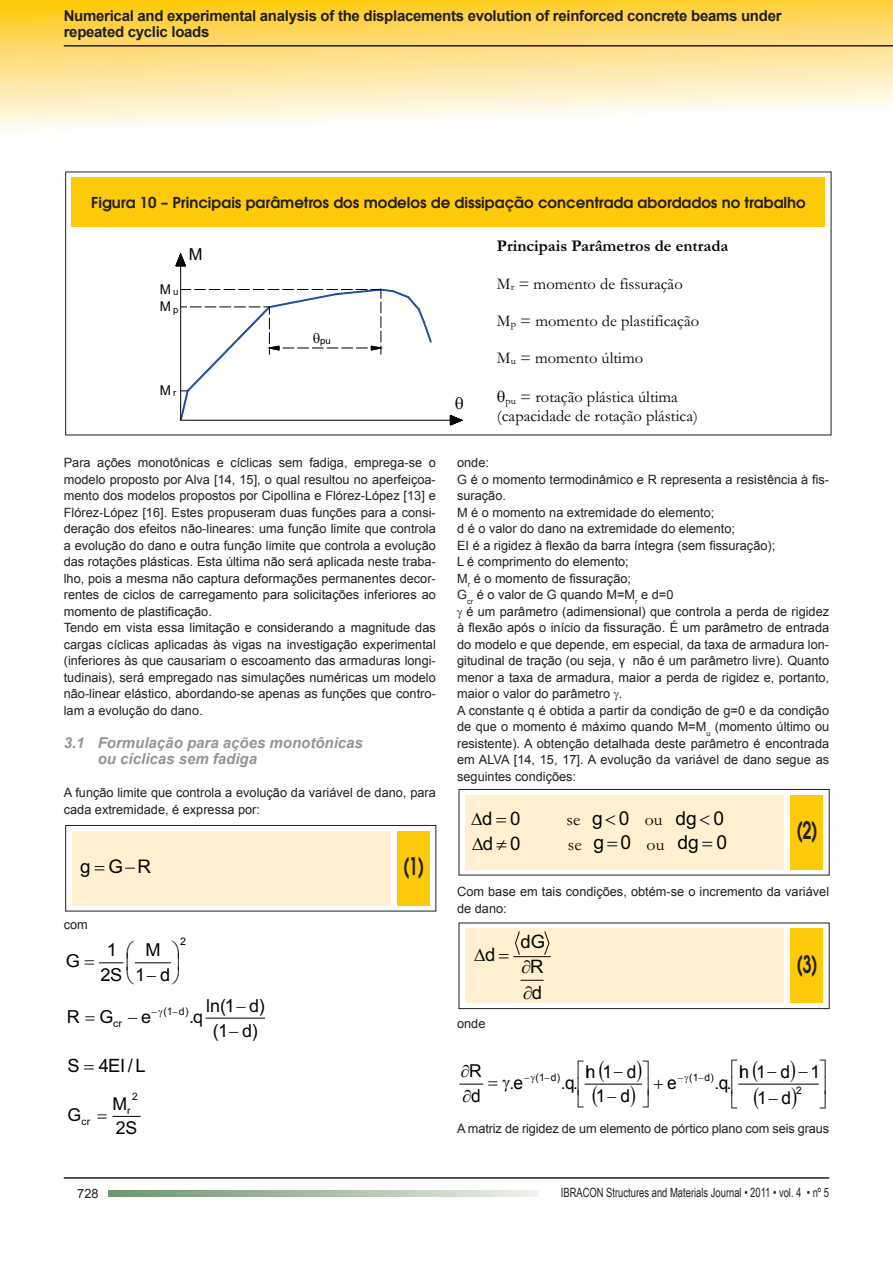
<style>
.page{position:relative;width:893px;height:1263px;background:#fff}
.page>*{position:absolute;margin:0;border:0;box-sizing:border-box;transform-origin:0 0}
.t1{font:600 24px "Avant Garde";color:#231f20;scale:.67 1}
.t2{font:19.35px "Arial";color:#040504}
.t3{font:19.2px "Arial";color:#040504}
.t4{font:18.75px "Arial";color:#040504}
.t5{font:18.6px "Arial";color:#040504}
.t6{font:18.45px "Arial";color:#040504}
.t7{font:18.3px "Arial";color:#040504}
.t8{font:18px "Arial";color:#040504}
.t9{font:17.7px "Arial";color:#000001}
.t10{font:17.7px "Arial";color:#040504}
.t11{font:16.5px/18.6px "Garamond";color:#040504}
.t12{font:700 16.5px "Garamond";color:#040504}
.t13{font:16.5px "Arial";color:#040504}
.t14{font:700 15px/16.5px "Arial";letter-spacing:-.02em;color:#231f20}
.t15{font:600 15px "Avant Garde";color:#231f20}
.t16{font:italic 700 15px/16.5px "Arial";color:#939598}
.t17{font:13.5px "Arial";color:#040504}
.t18{font:12.75px/16.5px "Arial";color:#231f20}
.t19{font:12.75px "Arial Narrow";color:#231f20;scale:.9 1}
.t20{font:10.5px "Arial";color:#040504}
.t21{font:10.35px "Arial";color:#000001}
.t22{font:10.2px "Arial";color:#040504}
.t23{font:9.6px "Arial";color:#040504}
.s1{font-size:9.6px}
.s2{font-family:"Garamond";font-size:17.7px}
.s3{font-family:"Garamond";font-size:17.85px}
</style>
<div class="page">
<svg style="left:0;top:0;width:893px;height:130px;background:#fee498"></svg>
<hr style="left:64px;top:1177px;width:765px;height:2px;background:#231f20">
<hr style="left:64px;top:45px;width:829px;height:2px;background:#231f20">
<svg style="left:108px;top:1190px;width:431px;height:6px;background:#acc0aa"></svg>
<div style="left:65px;top:825px;width:371px;height:86px;border:1px solid #231f20"></div>
<div style="left:397px;top:831px;width:32px;height:74px;background:#feca0a"></div>
<div style="left:72px;top:831px;width:318px;height:74px;background:#fef0d0"></div>
<hr style="left:136px;top:962px;width:34px;height:1px;background:#000001">
<hr style="left:206px;top:1018px;width:59px;height:1px;background:#040504">
<svg style="left:113px;top:1116px;width:28px;height:1px"></svg>
<div style="left:459px;top:789px;width:370px;height:86px;border:1px solid #231f20"></div>
<div style="left:790px;top:795px;width:33px;height:74px;background:#feca0a"></div>
<div style="left:466px;top:795px;width:318px;height:74px;background:#fef0d0"></div>
<div style="left:459px;top:922px;width:370px;height:87px;border:1px solid #231f20"></div>
<div style="left:790px;top:928px;width:33px;height:75px;background:#feca0a"></div>
<div style="left:466px;top:928px;width:318px;height:75px;background:#fef0d0"></div>
<svg style="left:544px;top:931px;width:6px;height:24px"></svg>
<hr style="left:513px;top:956px;width:38px;height:1px;background:#040504">
<hr style="left:585px;top:1084px;width:56px;height:1px;background:#000001">
<hr style="left:739px;top:1084px;width:79px;height:1px;background:#000001">
<div style="left:72px;top:177px;width:753px;height:50px;background:#feca0a"></div>
<hr style="left:181px;top:420px;width:281px;height:1px;background:#040504">
<hr style="left:180px;top:254px;width:1px;height:166px;background:#040504">
<svg style="left:175px;top:253px;width:11px;height:14px"></svg>
<svg style="left:180px;top:289px;width:252px;height:132px"></svg>
<svg style="left:450px;top:415px;width:13px;height:10px"></svg>
<svg style="left:98px;top:962px;width:26px;height:2px"></svg>
<svg style="left:521px;top:980px;width:23px;height:1px"></svg>
<svg style="left:515px;top:931px;width:15px;height:27px"></svg>
<svg style="left:753px;top:1083px;width:6px;height:2px"></svg>
<svg style="left:630px;top:1083px;width:12px;height:2px"></svg>
<svg style="left:460px;top:1083px;width:24px;height:2px"></svg>
<svg style="left:767px;top:1083px;width:41px;height:2px"></svg>
<svg style="left:593px;top:1083px;width:30px;height:2px"></svg>
<p class="t14" style="left:64px;top:8px;width:719px">Numerical and experimental analysis of the displacements evolution of reinforced concrete beams under repeated cyclic loads</p>
<p class="t15" style="left:91px;top:192px;width:716px">Figura 10 – Principais parâmetros dos modelos de dissipação concentrada abordados no trabalho</p>
<p class="t17" style="left:160px;top:280px;width:20px">M<sub>u</sub></p>
<p class="t17" style="left:160px;top:298px;width:20px">M<sub>p</sub></p>
<p class="t13" style="left:189px;top:243px;width:15px">M</p>
<p class="t17" style="left:160px;top:382px;width:18px">M<span class="s1">r</span></p>
<p class="t23" style="left:313px;top:334px;width:19px">❑pu</p>
<p class="t18" style="left:64px;top:455px;width:374px">Para ações monotônicas e cíclicas sem fadiga, emprega-se o modelo proposto por Alva [14, 15], o qual resultou no aperfeiçoa&shy;mento dos modelos propostos por Cipollina e Flórez-López [13] e Flórez-López [16]. Estes propuseram duas funções para a consi&shy;deração dos efeitos não-lineares: uma função limite que controla a evolução do dano e outra função limite que controla a evolução das rotações plásticas. Esta última não será aplicada neste traba&shy;lho, pois a mesma não captura deformações permanentes decor&shy;rentes de ciclos de carregamento para solicitações inferiores ao momento de plastificação.<br>Tendo em vista essa limitação e considerando a magnitude das cargas cíclicas aplicadas às vigas na investigação experimental (inferiores às que causariam o escoamento das armaduras longi&shy;tudinais), será empregado nas simulações numéricas um modelo não-linear elástico, abordando-se apenas as funções que contro&shy;lam a evolução do dano.</p>
<p class="t16" style="left:98px;top:735px;width:267px;text-indent:-34px">3.1 Formulação para ações monotônicas ou cíclicas sem fadiga</p>
<p class="t18" style="left:64px;top:785px;width:374px">A função limite que controla a evolução da variável de dano, para cada extremidade, é expressa por:</p>
<h3 class="t4" style="left:80px;top:854px;width:72px">gGR</h3>
<h1 class="t1" style="left:403px;top:851px;width:33px">(1)</h1>
<p class="t18" style="left:64px;top:917px;width:26px">com</p>
<h3 class="t9" style="left:66px;top:949px;width:16px">G</h3>
<h3 class="t9" style="left:107px;top:938px;width:12px">1</h3>
<h3 class="t9" style="left:100px;top:963px;width:23px">2S</h3>
<h3 class="t9" style="left:145px;top:938px;width:17px">M</h3>
<h3 class="t9" style="left:135px;top:963px;width:37px">1 d</h3>
<p class="t21" style="left:180px;top:935px;width:7px">2</p>
<h3 class="t8" style="left:206px;top:993px;width:60px">ln(1 d)</h3>
<p class="t20" style="left:164px;top:1004px;width:27px">(1 d)</p>
<h3 class="t8" style="left:67px;top:1005px;width:48px">R G</h3>
<h3 class="t8" style="left:141px;top:1005px;width:11px">e</h3>
<h3 class="t8" style="left:189px;top:1005px;width:16px">.q</h3>
<p class="t20" style="left:113px;top:1017px;width:10px">cr</p>
<h3 class="t7" style="left:67px;top:1053px;width:80px">S 4EI/L</h3>
<h3 class="t8" style="left:213px;top:1018px;width:46px">(1 d)</h3>
<h3 class="t10" style="left:67px;top:1103px;width:15px">G</h3>
<p class="t22" style="left:82px;top:1115px;width:10px">cr</p>
<p class="t22" style="left:132px;top:1090px;width:7px">2</p>
<h3 class="t10" style="left:113px;top:1092px;width:16px">M</h3>
<p class="t22" style="left:127px;top:1104px;width:5px">r</p>
<h3 class="t10" style="left:116px;top:1116px;width:23px">2S</h3>
<p class="t12" style="left:497px;top:235px;width:233px">Principais Parâmetros de entrada</p>
<p class="t11" style="left:497px;top:274px;width:187px">M<sub>r</sub> = momento de fissuração</p>
<p class="t11" style="left:497px;top:311px;width:204px">M<sub>p</sub> = momento de plastificação</p>
<p class="t11" style="left:497px;top:348px;width:148px">M<sub>u</sub> = momento último</p>
<p class="t11" style="left:497px;top:387px;width:202px">❑<sub>pu</sub> = rotação plástica última (capacidade de rotação plástica)</p>
<p class="t18" style="left:457px;top:455px;width:374px">onde:<br>G é o momento termodinâmico e R representa a resistência à fis&shy;suração.<br>M é o momento na extremidade do elemento;<br>d é o valor do dano na extremidade do elemento;<br>EI é a rigidez à flexão da barra íntegra (sem fissuração);<br>L é comprimento do elemento;<br>M<sub>r</sub> é o momento de fissuração;<br>G<sub>cr</sub> é o valor de G quando M=M<sub>r</sub> e d=0</p>
<p class="t18" style="left:457px;top:603px;width:374px;text-indent:9px">é um parâmetro (adimensional) que controla a perda de rigidez à flexão após o início da fissuração. É um parâmetro de entrada do modelo e que depende, em especial, da taxa de armadura lon&shy;gitudinal de tração (ou seja, γ não é um parâmetro livre). Quanto menor a taxa de armadura, maior a perda de rigidez e, portanto, maior o valor do parâmetro .<br>A constante q é obtida a partir da condição de g=0 e da condição de que o momento é máximo quando M=M<sub>u</sub> (momento último ou resistente). A obtenção detalhada deste parâmetro é encontrada em ALVA [14, 15, 17]. A evolução da variável de dano segue as seguintes condições:</p>
<h1 class="t1" style="left:796px;top:815px;width:33px">(2)</h1>
<h3 class="t5" style="left:482px;top:806px;width:40px">d 0</h3>
<h3 class="t3" style="left:567px;top:805px;width:159px"><span class="s2">se</span> g 0 <span class="s2">ou</span> dg 0</h3>
<h3 class="t4" style="left:483px;top:831px;width:39px">d 0</h3>
<h2 class="t2" style="left:568px;top:830px;width:161px"><span class="s3">se</span> g 0 <span class="s3">ou</span> dg 0</h2>
<p class="t18" style="left:457px;top:884px;width:374px">Com base em tais condições, obtém-se o incremento da variável de dano:</p>
<h3 class="t6" style="left:485px;top:942px;width:12px">d</h3>
<p class="t18" style="left:457px;top:1016px;width:30px">onde</p>
<h3 class="t6" style="left:521px;top:929px;width:26px">dG</h3>
<h3 class="t6" style="left:530px;top:955px;width:15px">R</h3>
<h3 class="t6" style="left:532px;top:981px;width:12px">d</h3>
<h1 class="t1" style="left:796px;top:948px;width:33px">(3)</h1>
<h3 class="t9" style="left:461px;top:1060px;width:22px">∂R</h3>
<h3 class="t9" style="left:585px;top:1060px;width:52px">ln1 d</h3>
<h3 class="t9" style="left:739px;top:1060px;width:82px">ln1 d 1</h3>
<p class="t21" style="left:536px;top:1070px;width:26px">(1 d)</p>
<p class="t21" style="left:689px;top:1070px;width:26px">(1 d)</p>
<h3 class="t9" style="left:509px;top:1071px;width:15px">.e</h3>
<h3 class="t9" style="left:561px;top:1071px;width:19px">.q.</h3>
<p class="t18" style="left:457px;top:1120px;width:374px">A matriz de rigidez de um elemento de pórtico plano com seis graus</p>
<h3 class="t9" style="left:667px;top:1071px;width:11px">e</h3>
<h3 class="t9" style="left:715px;top:1071px;width:19px">.q.</h3>
<p class="t21" style="left:796px;top:1084px;width:7px">2</p>
<h3 class="t9" style="left:596px;top:1084px;width:36px">1 d</h3>
<h3 class="t9" style="left:463px;top:1084px;width:20px">∂d</h3>
<h3 class="t9" style="left:757px;top:1086px;width:36px">1 d</h3>
<p class="t18" style="left:77px;top:1185px;width:23px">728</p>
<p class="t19" style="left:561px;top:1183px;width:300px">IBRACON Structures and Materials Journal • 2011 • vol. 4 • nº 5</p>
</div>
